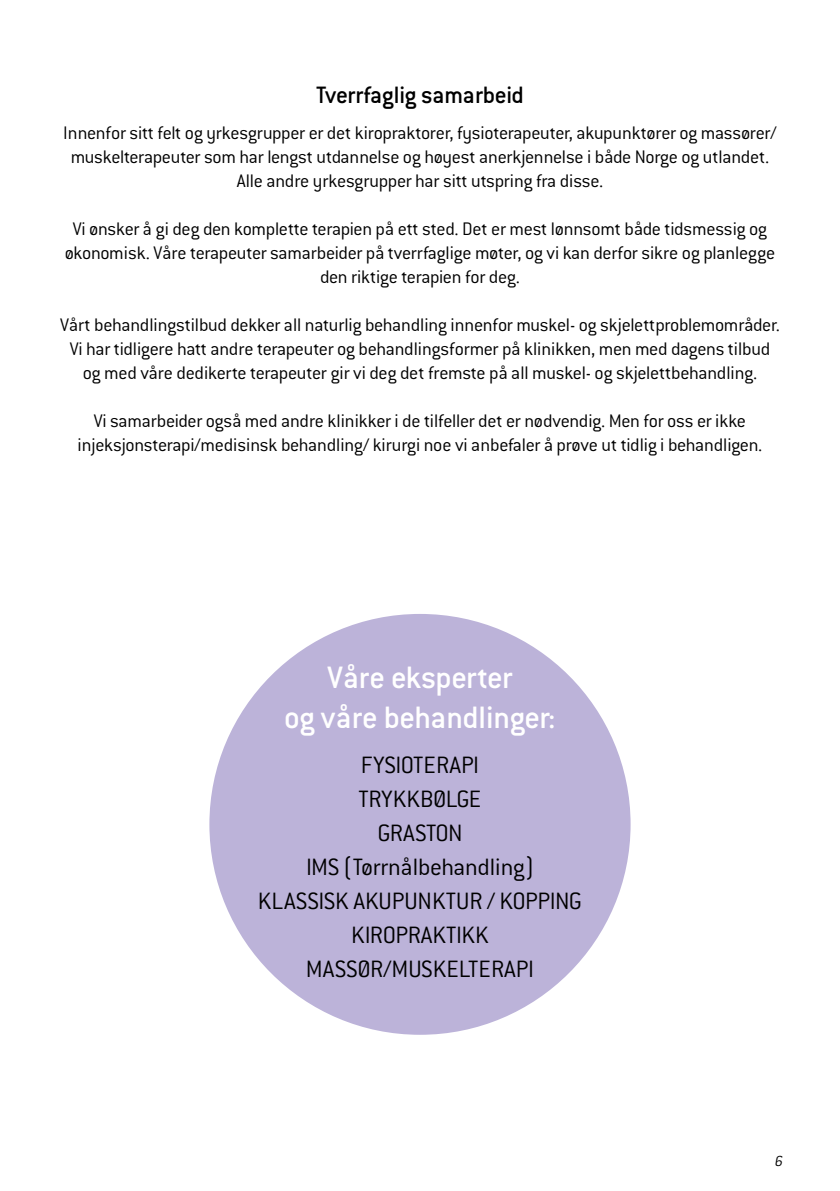
<style>
.page{position:relative;width:840px;height:1191px;background:#fff}
.page>*{position:absolute;margin:0;border:0;box-sizing:border-box;transform-origin:0 0}
.t1{font:500 34px/40px "Conduit ITC";letter-spacing:-.015em;color:#fff;text-align:center}
.t2{font:300 26px/34px "Conduit ITC";color:#000;text-align:center}
.t3{font:500 26px "Conduit ITC";letter-spacing:-.015em;color:#000}
.t4{font:300 20px/24px "Conduit ITC";letter-spacing:-.015em;color:#000;text-align:center}
.t5{font:italic 300 16px "Conduit ITC";color:#000}
</style>
<div class="page">
<div style="left:209px;top:614px;width:421px;height:420px;background:#bcb3d9;border-radius:50%"></div>
<h2 class="t3" style="left:316px;top:80px;width:209px">Tverrfaglig samarbeid</h2>
<p class="t4" style="left:63px;top:121px;width:714px">Innenfor sitt felt og yrkesgrupper er det kiropraktorer, fysioterapeuter, akupunktører og massører/ muskelterapeuter som har lengst utdannelse og høyest anerkjennelse i både Norge og utlandet.<br>Alle andre yrkesgrupper har sitt utspring fra disse.</p>
<p class="t4" style="left:65px;top:217px;width:711px">Vi ønsker å gi deg den komplette terapien på ett sted. Det er mest lønnsomt både tidsmessig og økonomisk. Våre terapeuter samarbeider på tverrfaglige møter, og vi kan derfor sikre og planlegge den riktige terapien for deg.</p>
<p class="t4" style="left:60px;top:313px;width:720px">Vårt behandlingstilbud dekker all naturlig behandling innenfor muskel- og skjelettproblemområder.<br>Vi har tidligere hatt andre terapeuter og behandlingsformer på klinikken, men med dagens tilbud og med våre dedikerte terapeuter gir vi deg det fremste på all muskel- og skjelettbehandling.</p>
<p class="t4" style="left:77px;top:409px;width:686px">Vi samarbeider også med andre klinikker i de tilfeller det er nødvendig. Men for oss er ikke injeksjonsterapi/medisinsk behandling/ kirurgi noe vi anbefaler å prøve ut tidlig i behandligen.</p>
<h1 class="t1" style="left:284px;top:657px;width:273px">Våre eksperter<br>og våre behandlinger:</h1>
<h2 class="t2" style="left:258px;top:747px;width:326px">FYSIOTERAPI<br>TRYKKBØLGE<br>GRASTON<br>IMS (Tørrnålbehandling)<br>KLASSISK AKUPUNKTUR / KOPPING<br>KIROPRAKTIKK<br>MASSØR/MUSKELTERAPI</h2>
<p class="t5" style="left:774px;top:1152px;width:10px">6</p>
</div>
